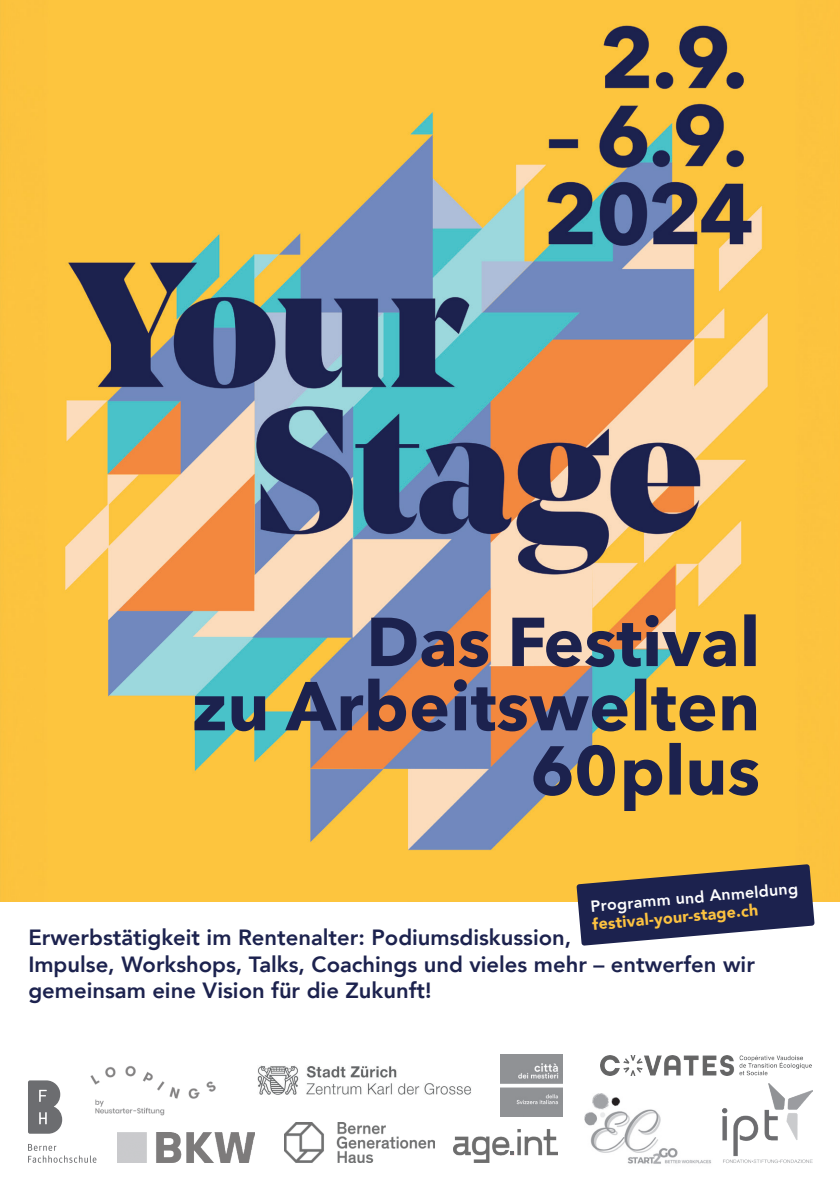
<style>
.page{position:relative;width:840px;height:1191px;background:#fff}
.page>*{position:absolute;margin:0;border:0;box-sizing:border-box;transform-origin:0 0}
.t1{font:800 22px/26.4px "Avenir";color:#1c224e}
.t2{font:900 16px "Avenir";color:#fcc240}
.t3{font:800 16px "Avenir";color:#fff}
</style>
<div class="page">
<img style="left:0;top:0;width:839px;height:901px">
<svg style="left:576px;top:864px;width:238px;height:81px;background:#555261"></svg>
<svg style="left:533px;top:743px;width:225px;height:68px;background:#a0854e"></svg>
<svg style="left:194px;top:678px;width:561px;height:53px;background:#757069"></svg>
<svg style="left:371px;top:614px;width:384px;height:53px;background:#89776d"></svg>
<img style="left:284px;top:1123px;width:150px;height:39px">
<img style="left:90px;top:1066px;width:126px;height:50px">
<svg style="left:28px;top:1080px;width:34px;height:53px;background:#818284"></svg>
<svg style="left:28px;top:1144px;width:68px;height:18px"></svg>
<img style="left:453px;top:1129px;width:104px;height:33px">
<svg style="left:510px;top:1151px;width:4px;height:3px"></svg>
<img style="left:118px;top:1132px;width:136px;height:30px">
<img style="left:584px;top:1093px;width:127px;height:71px">
<img style="left:722px;top:1083px;width:89px;height:80px">
<img style="left:257px;top:1065px;width:214px;height:30px">
<img style="left:500px;top:1054px;width:62px;height:62px">
<img style="left:600px;top:1056px;width:211px;height:19px">
<p class="t3" style="left:589px;top:894px;width:209px;rotate:-5deg">Programm und Anmeldung</p>
<p class="t2" style="left:591px;top:910px;width:168px;rotate:-5deg">festival-your-stage.ch</p>
<p class="t1" style="left:28px;top:924px;width:727px">Erwerbstätigkeit im Rentenalter: Podiumsdiskussion,<br>Impulse, Workshops, Talks, Coachings und vieles mehr – entwerfen wir gemeinsam eine Vision für die Zukunft!</p>
</div>
